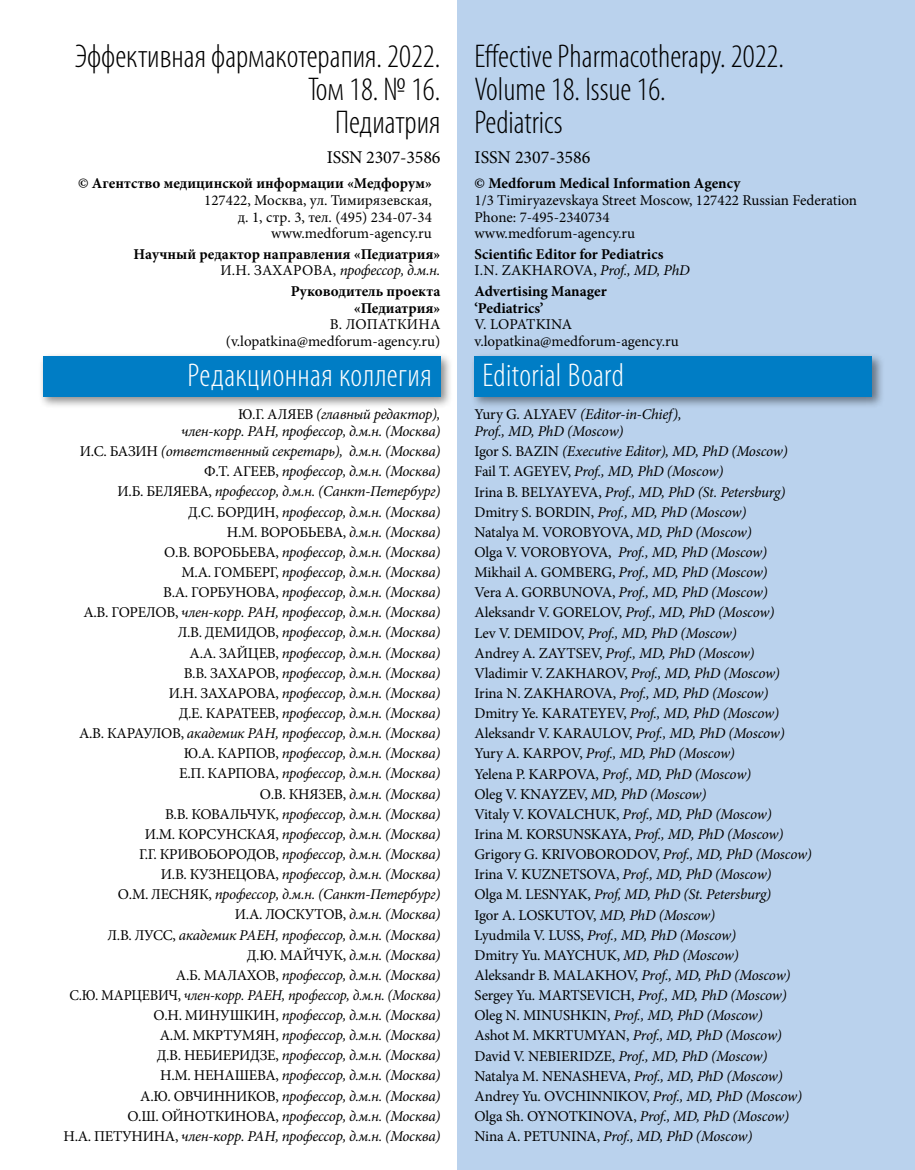
<style>
.page{position:relative;width:915px;height:1170px;background:#fff}
.page>*{position:absolute;margin:0;border:0;box-sizing:border-box;transform-origin:0 0}
.t1{font:300 condensed 33px/33px "Myriad Pro";color:#000;text-align:right}
.t2{font:300 condensed 33px "Myriad Pro";letter-spacing:.01em;color:#fff}
.t3{font:18px "Minion Pro";letter-spacing:-.01em;color:#000}
.t4{font:italic 15px/20.1px "Minion Pro";letter-spacing:-.02em;color:#000}
.t5{font:15px/16.5px "Minion Pro";color:#000;text-align:right}
.t6{font:700 15px/16.5px "Minion Pro";color:#000;text-align:right}
.t7{font:italic 15px "Minion Pro";letter-spacing:-.02em;color:#000;scale:.96 1}
.s1{font-weight:400}
.s2{font-weight:400;font-style:italic}
.s3{font-style:normal}
</style>
<div class="page">
<div style="left:457px;top:0;width:457px;height:1169px;background:#bad2ed"></div>
<div style="left:39px;top:352px;width:414px;height:58px;background:#000;opacity:.45"></div>
<div style="left:43px;top:356px;width:397px;height:41px;background:#007dc5"></div>
<div style="left:470px;top:352px;width:414px;height:58px;background:#000;opacity:.45"></div>
<div style="left:474px;top:356px;width:398px;height:41px;background:#007dc5"></div>
<h1 class="t1" style="left:75px;top:40px;width:367px">Эффективная фармакотерапия. 2022.<br>Том 18. № 16.<br>Педиатрия</h1>
<p class="t3" style="left:326px;top:146px;width:115px">ISSN 2307-3586</p>
<p class="t6" style="left:78px;top:175px;width:355px">© Агентство медицинской информации «Медфорум»</p>
<p class="t5" style="left:204px;top:192px;width:229px">127422, Москва, ул. Тимирязевская, д. 1, стр. 3, тел. (495) 234-07-34 www.medforum-agency.ru</p>
<p class="t6" style="left:133px;top:245px;width:308px">Научный редактор направления «Педиатрия»<br><span class="s1">И.Н. Захарова,</span> <span class="s2">профессор, д.м.н.</span></p>
<p class="t6" style="left:291px;top:283px;width:151px">Руководитель проекта «Педиатрия»</p>
<p class="t5" style="left:226px;top:316px;width:216px">В. Лопаткина (v.lopatkina@medforum-agency.ru)</p>
<h1 class="t1" style="left:474px;top:40px;width:311px;text-align:left">Effective Pharmacotherapy. 2022.<br>Volume 18. Issue 16.<br>Pediatrics</h1>
<p class="t3" style="left:474px;top:146px;width:117px">ISSN 2307-3586</p>
<p class="t6" style="left:474px;top:175px;width:267px">© Medforum Medical Information Agency</p>
<p class="t5" style="left:474px;top:192px;width:384px;text-align:left">1/3 Timiryazevskaya Street Moscow, 127422 Russian Federation<br>Phone: 7-495-2340734<br>www.medforum-agency.ru</p>
<p class="t6" style="left:474px;top:245px;width:217px;text-align:left">Scientific Editor for Pediatrics<br><span class="s1">I.N. ZAKHAROVA,</span> <span class="s2">Prof., MD, PhD</span></p>
<p class="t6" style="left:474px;top:283px;width:134px;text-align:left">Advertising Manager ‘Pediatrics’</p>
<p class="t5" style="left:474px;top:316px;width:206px;text-align:left">V. Lopatkina v.lopatkina@medforum-agency.ru</p>
<h1 class="t2" style="left:187px;top:355px;width:246px">Редакционная коллегия</h1>
<h1 class="t2" style="left:482px;top:355px;width:143px">Editorial Board</h1>
<p class="t4" style="left:181px;top:405px;width:260px;line-height:17.1px;text-align:right"><span class="s3">Ю.Г. АЛЯЕВ</span> (главный редактор), член-корр. РАН, профессор, д.м.н. (Москва)</p>
<p class="t4" style="left:80px;top:441px;width:362px"><span class="s3">И.С. БАЗИН</span> (ответственный секретарь), д.м.н. (Москва)</p>
<p class="t4" style="left:204px;top:461px;width:237px"><span class="s3">Ф.Т. АГЕЕВ,</span> профессор, д.м.н. (Москва)</p>
<p class="t4" style="left:118px;top:481px;width:324px"><span class="s3">И.Б. БЕЛЯЕВА,</span> профессор, д.м.н. (Санкт-Петербург)</p>
<p class="t4" style="left:188px;top:501px;width:253px"><span class="s3">Д.С. БОРДИН,</span> профессор, д.м.н. (Москва)</p>
<p class="t5" style="left:227px;top:523px;width:45px">Н.М. ВОРО</p>
<p class="t4" style="left:299px;top:522px;width:142px"><span class="s3">БЬЕВА,</span> д.м.н. (Москва)</p>
<p class="t5" style="left:164px;top:544px;width:40px">О.В. ВОРО</p>
<p class="t4" style="left:232px;top:542px;width:210px"><span class="s3">БЬЕВА,</span> профессор, д.м.н. (Москва)</p>
<p class="t4" style="left:181px;top:562px;width:260px"><span class="s3">М.А. ГОМБЕРГ,</span> профессор, д.м.н. (Москва)</p>
<p class="t5" style="left:163px;top:584px;width:94px">В.А. ГОРБУНОВА</p>
<p class="t4" style="left:275px;top:582px;width:166px"><span class="s3">,</span> профессор, д.м.н. (Москва)</p>
<p class="t4" style="left:83px;top:602px;width:358px"><span class="s3">А.В. ГОРЕЛОВ,</span> член-корр. РАН, профессор, д.м.н. (Москва)</p>
<p class="t4" style="left:178px;top:622px;width:264px"><span class="s3">Л.В. ДЕМИДОВ,</span> профессор, д.м.н. (Москва)</p>
<p class="t4" style="left:189px;top:642px;width:252px"><span class="s3">А.А. ЗАЙЦЕВ,</span> профессор, д.м.н. (Москва)</p>
<p class="t5" style="left:184px;top:664px;width:45px">В.В. ЗАХАРОВ</p>
<p class="t4" style="left:275px;top:662px;width:166px"><span class="s3">,</span> профессор, д.м.н. (Москва)</p>
<p class="t5" style="left:169px;top:685px;width:50px">И.Н. ЗАХАРОВА</p>
<p class="t4" style="left:275px;top:683px;width:166px"><span class="s3">,</span> профессор, д.м.н. (Москва)</p>
<p class="t5" style="left:179px;top:705px;width:38px">Д.Е. КАРА</p>
<p class="t4" style="left:241px;top:703px;width:200px"><span class="s3">ТЕЕВ,</span> профессор, д.м.н. (Москва)</p>
<p class="t5" style="left:79px;top:725px;width:38px">А.В. КАРА</p>
<p class="t4" style="left:184px;top:723px;width:258px;text-indent:-41px"><span class="s3">УЛОВ,</span> академик РАН, профессор, д.м.н. (Москва)<br><span class="s3">Ю.А. КАРПОВ</span></p>
<p class="t4" style="left:275px;top:743px;width:166px"><span class="s3">,</span> профессор, д.м.н. (Москва)</p>
<p class="t4" style="left:260px;top:763px;width:182px;text-align:right"><span class="s3">,</span> профессор, д.м.н. (Москва)<br><span class="s3">О.В. КНЯЗЕВ,</span> д.м.н. (Москва)</p>
<p class="t5" style="left:179px;top:765px;width:39px">Е.П. КАРПОВА</p>
<p class="t5" style="left:165px;top:805px;width:37px">В.В. КОВА</p>
<p class="t4" style="left:230px;top:803px;width:212px"><span class="s3">ЛЬЧУК,</span> профессор, д.м.н. (Москва)</p>
<p class="t5" style="left:145px;top:825px;width:44px">И.М. КОР</p>
<p class="t4" style="left:139px;top:824px;width:303px;text-indent:67px"><span class="s3">СУНСКАЯ,</span> профессор, д.м.н. (Москва)<br><span class="s3">Г.Г. КРИВОБОРО</span></p>
<p class="t4" style="left:161px;top:844px;width:281px;text-indent:86px"><span class="s3">ДОВ,</span> профессор, д.м.н. (Москва)<br><span class="s3">И.В. КУЗНЕЦОВА</span></p>
<p class="t4" style="left:275px;top:864px;width:166px"><span class="s3">,</span> профессор, д.м.н. (Москва)</p>
<p class="t4" style="left:118px;top:884px;width:324px"><span class="s3">О.М. ЛЕСНЯК,</span> профессор, д.м.н. (Санкт-Петербург)</p>
<p class="t4" style="left:235px;top:904px;width:207px"><span class="s3">И.А. ЛОСКУТОВ,</span> д.м.н. (Москва)</p>
<p class="t4" style="left:107px;top:924px;width:334px"><span class="s3">Л.В. ЛУСС,</span> академик РАЕН, профессор, д.м.н. (Москва)</p>
<p class="t4" style="left:247px;top:944px;width:195px"><span class="s3">Д.Ю. МАЙЧУК,</span> д.м.н. (Москва)</p>
<p class="t5" style="left:176px;top:966px;width:72px">А.Б. МАЛАХОВ</p>
<p class="t4" style="left:275px;top:964px;width:166px"><span class="s3">,</span> профессор, д.м.н. (Москва)</p>
<p class="t7" style="left:69px;top:984px;width:388px"><span class="s3">С.Ю. МАРЦЕВИЧ,</span> член-корр. РАЕН, профессор, д.м.н. (Москва)</p>
<p class="t4" style="left:153px;top:1005px;width:288px"><span class="s3">О.Н. МИНУШКИН,</span> профессор, д.м.н. (Москва)</p>
<p class="t4" style="left:160px;top:1025px;width:282px"><span class="s3">А.М. МКР ТУМЯН,</span> профессор, д.м.н. (Москва)</p>
<p class="t4" style="left:157px;top:1045px;width:285px"><span class="s3">Д.В. НЕБИЕРИДЗЕ,</span> профессор, д.м.н. (Москва)</p>
<p class="t4" style="left:160px;top:1065px;width:282px"><span class="s3">Н.М. НЕНАШЕВА,</span> профессор, д.м.н. (Москва)</p>
<p class="t5" style="left:140px;top:1087px;width:117px">А.Ю. ОВЧИННИКОВ</p>
<p class="t4" style="left:275px;top:1085px;width:166px"><span class="s3">,</span> профессор, д.м.н. (Москва)</p>
<p class="t5" style="left:127px;top:1107px;width:130px">О.Ш. ОЙНОТКИНОВА</p>
<p class="t4" style="left:63px;top:1105px;width:378px;text-align:right"><span class="s3">,</span> профессор, д.м.н. (Москва)<br><span class="s3">Н.А. ПЕТУНИНА,</span> член-корр. РАН, профессор, д.м.н. (Москва)</p>
<p class="t4" style="left:474px;top:405px;width:208px;line-height:17.1px"><span class="s3">Yury G. ALYAEV</span> (Editor-in-Сhief),<br>Prof., MD, PhD (Moscow)</p>
<p class="t4" style="left:474px;top:441px;width:339px"><span class="s3">Igor S. BAZIN</span> (Executive Editor), MD, PhD (Moscow)<br><span class="s3">Fail T. AGEYEV,</span> Prof., MD, PhD (Moscow)<br><span class="s3">Irina B. BELYAYEVA,</span> Prof., MD, PhD (St. Petersburg)<br><span class="s3">Dmitry S. BORDIN,</span> Prof., MD, PhD (Moscow)<br><span class="s3">Natalya M. VOROBYOVA,</span> MD, PhD (Moscow)<br><span class="s3">Olga V. VOROBYOVA,</span> Prof., MD, PhD (Moscow)<br><span class="s3">Mikhail A. GOMBERG,</span> Prof., MD, PhD (Moscow)<br><span class="s3">Vera A. GORBUNOVA,</span> Prof., MD, PhD (Moscow)<br><span class="s3">Aleksandr V. GORELOV,</span> Prof., MD, PhD (Moscow)<br><span class="s3">Lev V. DEMIDOV,</span> Prof., MD, PhD (Moscow)<br><span class="s3">Andrey A. ZAYTSEV,</span> Prof., MD, PhD (Moscow)<br><span class="s3">Vladimir V. ZAKHAROV,</span> Prof., MD, PhD (Moscow)<br><span class="s3">Irina N. ZAKHAROVA,</span> Prof., MD, PhD (Moscow)<br><span class="s3">Dmitry Ye. KARATEYEV,</span> Prof., MD, PhD (Moscow)<br><span class="s3">Aleksandr V. KARAULOV,</span> Prof., MD, PhD (Moscow)<br><span class="s3">Yury A. KARPOV,</span> Prof., MD, PhD (Moscow)<br><span class="s3">Yelena P. KARPOVA,</span> Prof., MD, PhD (Moscow)<br><span class="s3">Oleg V. KNAYZEV,</span> MD, PhD (Moscow)<br><span class="s3">Vitaly V. KOVALCHUK,</span> Prof., MD, PhD (Moscow)<br><span class="s3">Irina M. KORSUNSKAYA,</span> Prof., MD, PhD (Moscow)<br><span class="s3">Grigory G. KRIVOBORODOV,</span> Prof., MD, PhD (Moscow)<br><span class="s3">Irina V. KUZNETSOVA,</span> Prof., MD, PhD (Moscow)<br><span class="s3">Olga M. LESNYAK,</span> Prof, MD, PhD (St. Petersburg)<br><span class="s3">Igor A. LOSKUTOV,</span> MD, PhD (Moscow)<br><span class="s3">Lyudmila V. LUSS,</span> Prof., MD, PhD (Moscow)<br><span class="s3">Dmitry Yu. MAYCHUK,</span> MD, PhD (Moscow)<br><span class="s3">Aleksandr B. MALAKHOV,</span> Prof., MD, PhD (Moscow)<br><span class="s3">Sergey Yu. MARTSEVICH,</span> Prof., MD, PhD (Moscow)<br><span class="s3">Oleg N. MINUSHKIN,</span> Prof., MD, PhD (Moscow)<br><span class="s3">Ashot M. MKRTUMYAN,</span> Prof., MD, PhD (Moscow)<br><span class="s3">David V. NEBIERIDZE,</span> Prof., MD, PhD (Moscow)<br><span class="s3">Natalya M. NENASHEVA,</span> Prof., MD, PhD (Moscow)<br><span class="s3">Andrey Yu. OVCHINNIKOV,</span> Prof., MD, PhD (Moscow)<br><span class="s3">Olga Sh. OYNOTKINOVA,</span> Prof., MD, PhD (Moscow)<br><span class="s3">Nina A. PETUNINA,</span> Prof., MD, PhD (Moscow)</p>
</div>
